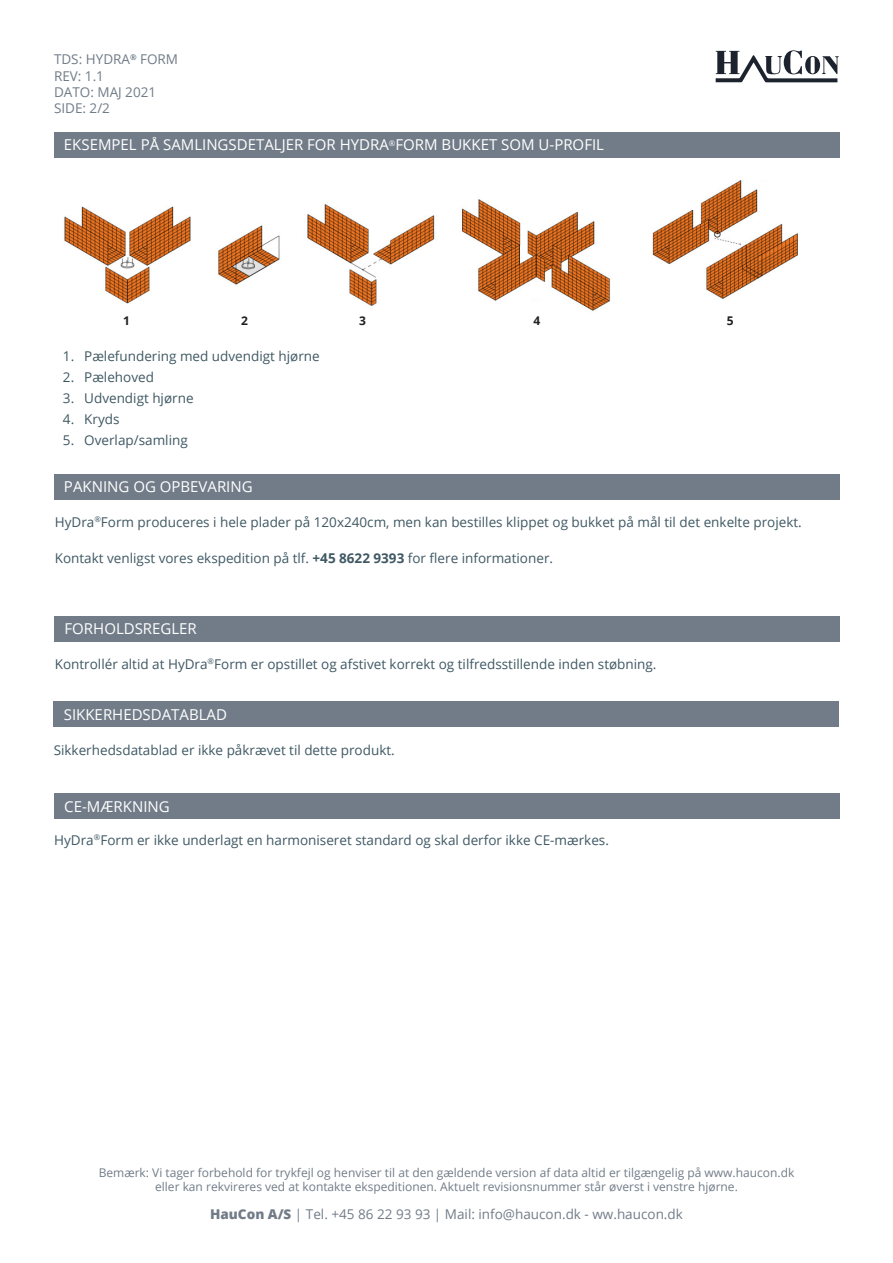
<style>
.page{position:relative;width:893px;height:1263px;background:#fff}
.page>*{position:absolute;margin:0;border:0;box-sizing:border-box;transform-origin:0 0}
.t1{font:15px "Open Sans";color:#fff}
.t2{font:13.5px "Open Sans";color:#3f5863}
.t3{font:13.5px/16.2px "Open Sans";color:#717c88}
.t4{font:12px "Open Sans";color:#717c88}
.t5{font:700 12px "Open Sans";color:#231f20}
.s1{font-weight:700}
.s2{font-weight:800}
</style>
<div class="page">
<svg style="left:716px;top:50px;width:123px;height:32px"></svg>
<div style="left:54px;top:616px;width:786px;height:25px;background:#717c88"></div>
<div style="left:54px;top:474px;width:785px;height:25px;background:#717c88"></div>
<div style="left:54px;top:132px;width:785px;height:25px;background:#717c88"></div>
<img style="left:64px;top:180px;width:734px;height:131px">
<div style="left:54px;top:701px;width:785px;height:26px;background:#717c88"></div>
<div style="left:54px;top:793px;width:785px;height:26px;background:#717c88"></div>
<p class="t3" style="left:54px;top:51px;width:126px">TDS: HYDRA<sup>®</sup> FORM<br>REV: 1.1<br>DATO: MAJ 2021<br>SIDE: 2/2</p>
<p class="t1" style="left:64px;top:135px;width:542px">EKSEMPEL PÅ SAMLINGSDETALJER FOR HYDRA<sup>®</sup>FORM BUKKET SOM U-PROFIL</p>
<p class="t5" style="left:123px;top:312px;width:8px">1</p>
<p class="t5" style="left:241px;top:312px;width:8px">2</p>
<p class="t5" style="left:359px;top:312px;width:8px">3</p>
<p class="t5" style="left:533px;top:312px;width:8px">4</p>
<p class="t5" style="left:727px;top:312px;width:8px">5</p>
<p class="t2" style="left:63px;top:347px;width:258px">1. Pælefundering med udvendigt hjørne</p>
<p class="t2" style="left:63px;top:368px;width:93px">2. Pælehoved</p>
<p class="t2" style="left:63px;top:389px;width:132px">3. Udvendigt hjørne</p>
<p class="t2" style="left:63px;top:410px;width:58px">4. Kryds</p>
<p class="t2" style="left:63px;top:431px;width:126px">5. Overlap/samling</p>
<p class="t1" style="left:64px;top:476px;width:190px">PAKNING OG OPBEVARING</p>
<p class="t2" style="left:55px;top:513px;width:749px">HyDra<sup>®</sup>Form produceres i hele plader på 120x240cm, men kan bestilles klippet og bukket på mål til det enkelte projekt.</p>
<p class="t2" style="left:55px;top:549px;width:500px">Kontakt venligst vores ekspedition på tlf. <span class="s1">+45 8622 9393</span> for flere informationer.</p>
<p class="t1" style="left:65px;top:618px;width:134px">FORHOLDSREGLER</p>
<p class="t2" style="left:55px;top:655px;width:603px">Kontrollér altid at HyDra<sup>®</sup>Form er opstillet og afstivet korrekt og tilfredsstillende inden støbning.</p>
<p class="t1" style="left:64px;top:704px;width:165px">SIKKERHEDSDATABLAD</p>
<p class="t2" style="left:54px;top:740px;width:343px">Sikkerhedsdatablad er ikke påkrævet til dette produkt.</p>
<p class="t1" style="left:64px;top:796px;width:107px">CE-MÆRKNING</p>
<p class="t2" style="left:54px;top:831px;width:556px">HyDra<sup>®</sup>Form er ikke underlagt en harmoniseret standard og skal derfor ikke CE-mærkes.</p>
<p class="t4" style="left:99px;top:1164px;width:697px">Bemærk: Vi tager forbehold for trykfejl og henviser til at den gældende version af data altid er tilgængelig på www.haucon.dk</p>
<p class="t4" style="left:155px;top:1178px;width:584px">eller kan rekvireres ved at kontakte ekspeditionen. Aktuelt revisionsnummer står øverst i venstre hjørne.</p>
<p class="t3" style="left:210px;top:1206px;width:474px"><span class="s2">HauCon A/S</span> | Tel. +45 86 22 93 93 | Mail: info@haucon.dk - ww.haucon.dk</p>
</div>
